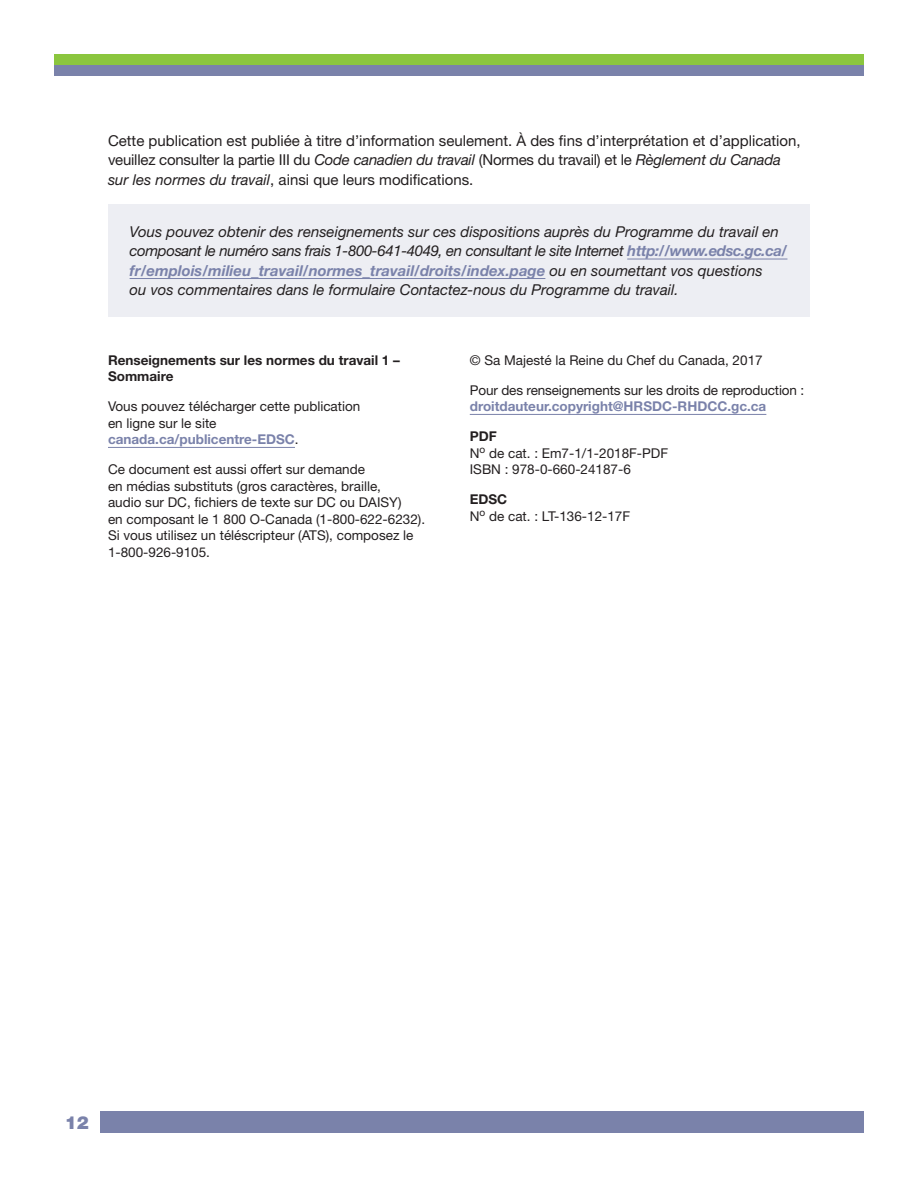
<style>
.page{position:relative;width:918px;height:1188px;background:#fff}
.page>*{position:absolute;margin:0;border:0;box-sizing:border-box;transform-origin:0 0}
.t1{font:900 18px "Helvetica Neue LT Std";color:#7a82aa}
.P__body_in_info_box{font:italic 15px/19.5px "Helvetica Neue LT Std";color:#231f20}
.P__This_pamphlet_is{font:15px/19.5px "Helvetica Neue LT Std";color:#231f20}
.P__imprint{font:13.5px/16.5px "Helvetica Neue LT Std";color:#231f20}
.P__imprint-2{font:700 13.5px/16.5px "Helvetica Neue LT Std";color:#231f20}
.s1{font-style:italic}
.s2{font-weight:700;color:#7a82aa}
.s3{font-weight:700}
</style>
<div class="page">
<div style="left:54px;top:54px;width:810px;height:11px;background:#8bc63e"></div>
<div style="left:54px;top:65px;width:810px;height:11px;background:#7a82aa"></div>
<div style="left:54px;top:1111px;width:810px;height:22px;background:#7a82aa"></div>
<div style="left:53px;top:1101px;width:47px;height:42px;background:#fff"></div>
<div style="left:108px;top:204px;width:702px;height:113px;background:#edeef3"></div>
<hr style="left:627px;top:259px;width:160px;height:1px;background:#7a82aa">
<hr style="left:130px;top:278px;width:415px;height:1px;background:#7a82aa">
<hr style="left:108px;top:447px;width:187px;height:1px;background:#7a82aa">
<hr style="left:470px;top:414px;width:296px;height:1px;background:#7a82aa">
<p class="P__This_pamphlet_is" style="left:108px;top:130px;width:694px">Cette publication est publiée à titre d’information seulement. À des fins d’interprétation et d’application, veuillez consulter la partie III du <span class="s1">Code canadien du travail</span> (Normes du travail) et le <span class="s1">Règlement du Canada sur les normes du travail</span>, ainsi que leurs modifications.</p>
<p class="P__body_in_info_box" style="left:130px;top:221px;width:659px">Vous pouvez obtenir des renseignements sur ces dispositions auprès du Programme du travail en composant le numéro sans frais 1-800-641-4049, en consultant le site Internet <span class="s2">http://www.edsc.gc.ca/ fr/emplois/milieu_travail/normes_travail/droits/index.page</span> ou en soumettant vos questions<br>ou vos commentaires dans le formulaire Contactez-nous du Programme du travail.</p>
<p class="P__imprint-2" style="left:108px;top:352px;width:293px">Renseignements sur les normes du travail 1 –<br>Sommaire</p>
<p class="P__imprint" style="left:108px;top:398px;width:254px">Vous pouvez télécharger cette publication en ligne sur le site <span class="s2">canada.ca/publicentre-EDSC</span>.</p>
<p class="P__imprint" style="left:108px;top:461px;width:319px">Ce document est aussi offert sur demande<br>en médias substituts (gros caractères, braille,<br>audio sur DC, fichiers de texte sur DC ou DAISY)<br>en composant le 1 800 O-Canada (1-800-622-6232).<br>Si vous utilisez un téléscripteur (ATS), composez le 1-800-926-9105.</p>
<p class="P__imprint" style="left:470px;top:352px;width:294px">© Sa Majesté la Reine du Chef du Canada, 2017</p>
<p class="P__imprint" style="left:470px;top:382px;width:336px">Pour des renseignements sur les droits de reproduction : <span class="s2">droitdauteur.copyright@HRSDC-RHDCC.gc.ca</span></p>
<p class="P__imprint" style="left:470px;top:428px;width:200px"><span class="s3">PDF<br></span>N<sup>o</sup> de cat. : Em7-1/1-2018F-PDF<br>ISBN : 978-0-660-24187-6</p>
<p class="P__imprint" style="left:470px;top:491px;width:162px"><span class="s3">EDSC<br></span>N<sup>o</sup> de cat. : LT-136-12-17F</p>
<h1 class="t1" style="left:65px;top:1111px;width:26px">12</h1>
</div>
